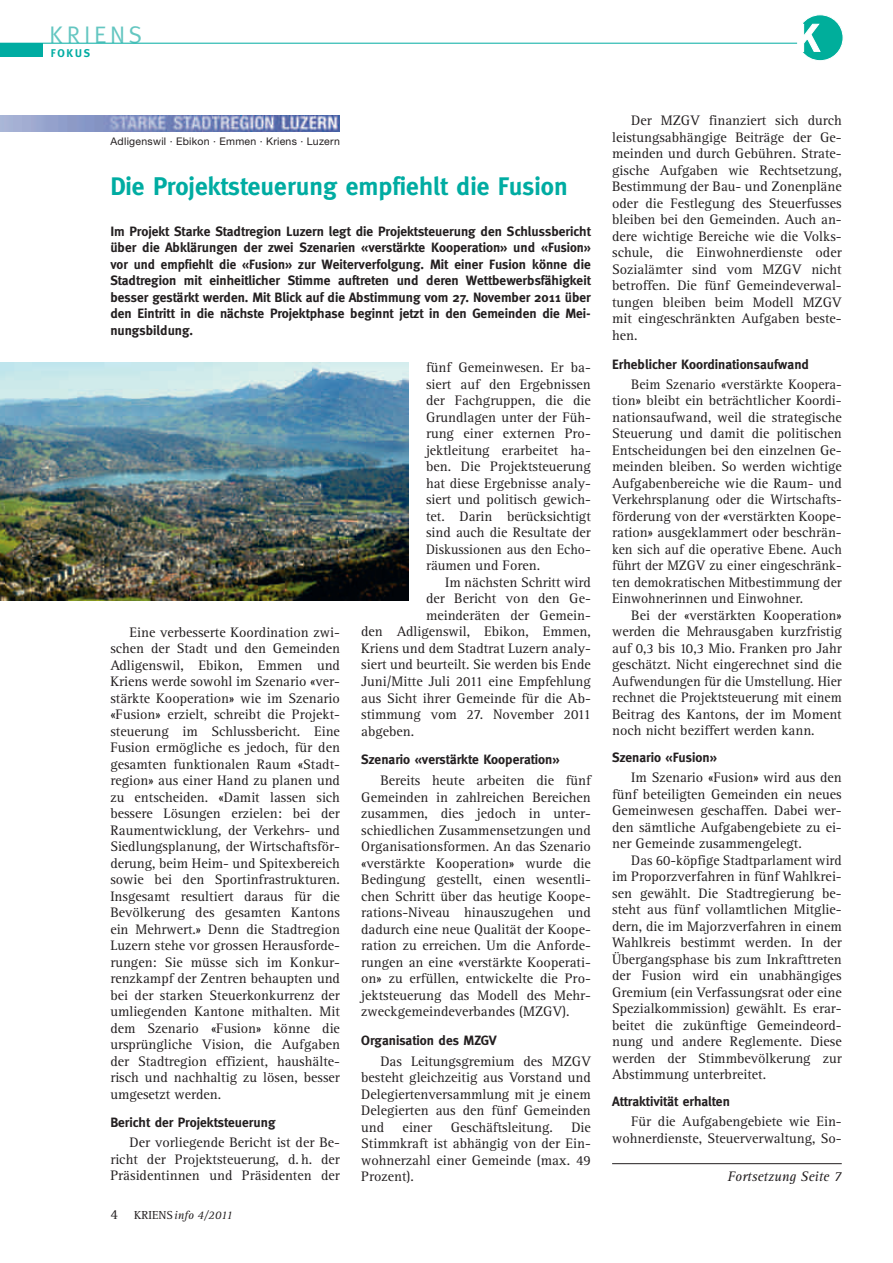
<style>
.page{position:relative;width:893px;height:1263px;background:#fff}
.page>*{position:absolute;margin:0;border:0;box-sizing:border-box;transform-origin:0 0}
.t1{font:700 25.5px "Meta Plus";color:#00aca2}
.t2{font:24px "Meta Plus";letter-spacing:.15em;color:#64c6c1}
.t3{font:14.25px/16.5px "Rotis Serif";color:#231f20;text-align:justify}
.t4{font:italic 14.25px "Rotis Serif";color:#231f20}
.t5{font:700 13.5px/16.5px "Meta Plus";color:#231f20;text-align:justify}
.t6{font:italic 12px "Rotis Serif";color:#231f20}
.t7{font:700 11.25px "Meta Plus";letter-spacing:.15em;color:#00aca2}
.t8{font:10.5px "Helvetica Neue";letter-spacing:.025em;color:#231f20}
.s1{font-style:normal;font-size:14.25px}
.s2{font-style:normal}
</style>
<div class="page">
<div style="left:0;top:43px;width:42px;height:14px;background:#00aca2"></div>
<hr style="left:0;top:43px;width:797px;height:1px;background:#00aca2">
<svg style="left:803px;top:14px;width:40px;height:47px"></svg>
<img style="left:0;top:115px;width:340px;height:16px">
<hr style="left:612px;top:1163px;width:230px;height:1px;background:#231f20">
<img style="left:0;top:363px;width:408px;height:238px">
<h2 class="t2" style="left:50px;top:26px;width:94px">KRIENS</h2>
<p class="t7" style="left:51px;top:48px;width:41px">FOKUS</p>
<p class="t8" style="left:111px;top:137px;width:231px">Adligenswil · Ebikon · Emmen · Kriens · Luzern</p>
<h1 class="t1" style="left:110px;top:175px;width:459px">Die Projektsteuerung empfiehlt die Fusion</h1>
<p class="t5" style="left:110px;top:224px;width:482px">Im Projekt Starke Stadtregion Luzern legt die Projektsteuerung den Schlussbericht über die Abklärungen der zwei Szenarien «verstärkte Kooperation» und «Fusion» vor und empfiehlt die «Fusion» zur Weiterverfolgung. Mit einer Fusion könne die Stadtregion mit einheitlicher Stimme auftreten und deren Wettbewerbsfähigkeit besser gestärkt werden. Mit Blick auf die Abstimmung vom 27. November 2011 über den Eintritt in die nächste Projektphase beginnt jetzt in den Gemeinden die Mei&shy;nungsbildung.</p>
<p class="t3" style="left:110px;top:625px;width:231px;text-indent:19px">Eine verbesserte Koordination zwi&shy;schen der Stadt und den Gemeinden Adligenswil, Ebikon, Emmen und Kriens werde sowohl im Szenario «ver&shy;stärkte Kooperation» wie im Szenario «Fusion» erzielt, schreibt die Projekt&shy;steuerung im Schlussbericht. Eine Fusion ermögliche es jedoch, für den gesamten funktionalen Raum «Stadt&shy;region» aus einer Hand zu planen und zu entscheiden. «Damit lassen sich bessere Lösungen erzielen: bei der Raumentwicklung, der Verkehrs- und Siedlungsplanung, der Wirtschaftsför&shy;derung, beim Heim- und Spitexbereich sowie bei den Sportinfrastrukturen.<br>Insgesamt resultiert daraus für die Bevölkerung des gesamten Kantons ein Mehrwert.» Denn die Stadtregion Luzern stehe vor grossen Herausforde&shy;rungen: Sie müsse sich im Konkur&shy;renzkampf der Zentren behaupten und bei der starken Steuerkonkurrenz der umliegenden Kantone mithalten. Mit dem Szenario «Fusion» könne die ursprüngliche Vision, die Aufgaben der Stadtregion effizient, haushälte&shy;risch und nachhaltig zu lösen, besser umgesetzt werden.</p>
<p class="t5" style="left:110px;top:1114px;width:167px">Bericht der Projektsteuerung</p>
<p class="t3" style="left:110px;top:1136px;width:231px;text-indent:19px">Der vorliegende Bericht ist der Be&shy;richt der Projektsteuerung, d. h. der Präsidentinnen und Präsidenten der</p>
<p class="t6" style="left:110px;top:1210px;width:124px"><span class="s1">4</span> <span class="s2">KRIENS</span>info 4/2011</p>
<p class="t3" style="left:426px;top:361px;width:166px">fünf Gemeinwesen. Er ba&shy;siert auf den Ergebnissen der Fachgruppen, die die Grundlagen unter der Füh&shy;rung einer externen Pro&shy;jektleitung erarbeitet ha&shy;ben. Die Projektsteuerung hat diese Ergebnisse analy&shy;siert und politisch gewich&shy;tet. Darin berücksichtigt sind auch die Resultate der Diskussionen aus den Echo&shy;räumen und Foren.</p>
<p class="t3" style="left:445px;top:575px;width:147px">Im nächsten Schritt wird</p>
<p class="t3" style="left:426px;top:592px;width:166px">der Bericht von den Ge-</p>
<p class="t3" style="left:426px;top:608px;width:166px">meinderäten der Gemein-</p>
<p class="t3" style="left:361px;top:625px;width:231px">den Adligenswil, Ebikon, Emmen,</p>
<p class="t3" style="left:361px;top:641px;width:231px">Kriens und dem Stadtrat Luzern analy-</p>
<p class="t3" style="left:361px;top:658px;width:231px">siert und beurteilt. Sie werden bis Ende</p>
<p class="t3" style="left:361px;top:674px;width:231px">Juni/Mitte Juli 2011 eine Empfehlung</p>
<p class="t3" style="left:361px;top:691px;width:231px">aus Sicht ihrer Gemeinde für die Ab-</p>
<p class="t3" style="left:361px;top:707px;width:231px">stimmung vom 27. November 2011</p>
<p class="t3" style="left:361px;top:724px;width:55px">abgeben.</p>
<p class="t5" style="left:361px;top:752px;width:200px">Szenario «verstärkte Kooperation»</p>
<p class="t3" style="left:361px;top:773px;width:231px;text-indent:19px">Bereits heute arbeiten die fünf Gemeinden in zahlreichen Bereichen zusammen, dies jedoch in unter&shy;schiedlichen Zusammensetzungen und Organisationsformen. An das Szenario «verstärkte Kooperation» wurde die Bedingung gestellt, einen wesentli&shy;chen Schritt über das heutige Koope&shy;rations-Niveau hinauszugehen und dadurch eine neue Qualität der Koope&shy;ration zu erreichen. Um die Anforde&shy;rungen an eine «verstärkte Kooperati&shy;on» zu erfüllen, entwickelte die Pro&shy;jektsteuerung das Modell des Mehr&shy;zweckgemeindeverbandes (MZGV).</p>
<p class="t5" style="left:361px;top:1032px;width:137px">Organisation des MZGV</p>
<p class="t3" style="left:361px;top:1054px;width:231px;text-indent:19px">Das Leitungsgremium des MZGV besteht gleichzeitig aus Vorstand und Delegiertenversammlung mit je einem Delegierten aus den fünf Gemeinden und</p>
<p class="t3" style="left:403px;top:1120px;width:31px">einer</p>
<p class="t3" style="left:451px;top:1120px;width:104px">Geschäftsleitung.</p>
<p class="t3" style="left:361px;top:1120px;width:231px;text-indent:210px">Die Stimmkraft ist abhängig von der Ein&shy;wohnerzahl einer Gemeinde (max. 49<br>Prozent).</p>
<p class="t3" style="left:612px;top:114px;width:231px;text-indent:19px">Der MZGV finanziert sich durch leistungsabhängige Beiträge der Ge&shy;meinden und durch Gebühren. Strate&shy;gische Aufgaben wie Rechtsetzung, Bestimmung der Bau- und Zonenpläne oder die Festlegung des Steuerfusses bleiben bei den Gemeinden. Auch an&shy;dere wichtige Bereiche wie die Volks&shy;schule, die Einwohnerdienste oder Sozialämter sind vom MZGV nicht betroffen. Die fünf Gemeindeverwal&shy;tungen bleiben beim Modell MZGV mit eingeschränkten Aufgaben beste&shy;hen.</p>
<p class="t5" style="left:612px;top:356px;width:198px">Erheblicher Koordinationsaufwand</p>
<p class="t3" style="left:612px;top:377px;width:231px;text-indent:19px">Beim Szenario «verstärkte Koopera&shy;tion» bleibt ein beträchtlicher Koordi&shy;nationsaufwand, weil die strategische Steuerung und damit die politischen Entscheidungen bei den einzelnen Ge&shy;meinden bleiben. So werden wichtige Aufgabenbereiche wie die Raum- und Verkehrsplanung oder die Wirtschafts&shy;förderung von der «verstärkten Koope&shy;ration» ausgeklammert oder beschrän&shy;ken sich auf die operative Ebene. Auch führt der MZGV zu einer eingeschränk&shy;ten demokratischen Mitbestimmung der Einwohnerinnen und Einwohner.</p>
<p class="t3" style="left:612px;top:608px;width:231px;text-indent:19px">Bei der «verstärkten Kooperation» werden die Mehrausgaben kurzfristig auf 0,3 bis 10,3 Mio. Franken pro Jahr geschätzt. Nicht eingerechnet sind die Aufwendungen für die Umstellung. Hier rechnet die Projektsteuerung mit einem Beitrag des Kantons, der im Moment noch nicht beziffert werden kann.</p>
<p class="t5" style="left:612px;top:750px;width:106px">Szenario «Fusion»</p>
<p class="t3" style="left:612px;top:771px;width:231px;text-indent:19px">Im Szenario «Fusion» wird aus den fünf beteiligten Gemeinden ein neues Gemeinwesen geschaffen. Dabei wer&shy;den sämtliche Aufgabengebiete zu ei&shy;ner Gemeinde zusammengelegt.</p>
<p class="t3" style="left:612px;top:853px;width:231px;text-indent:19px">Das 60-köpfige Stadtparlament wird im Proporzverfahren in fünf Wahlkrei&shy;sen gewählt. Die Stadtregierung be&shy;steht aus fünf vollamtlichen Mitglie&shy;dern, die im Majorzverfahren in einem Wahlkreis bestimmt werden. In der Übergangsphase bis zum Inkrafttreten der Fusion wird ein unabhängiges Gremium (ein Verfassungsrat oder eine Spezialkommission) gewählt. Es erar&shy;beitet die zukünftige Gemeindeord&shy;nung und andere Reglemente. Diese werden der Stimmbevölkerung zur Abstimmung unterbreitet.</p>
<p class="t5" style="left:612px;top:1094px;width:119px">Attraktivität erhalten</p>
<p class="t3" style="left:612px;top:1115px;width:231px;text-align:right">Für die Aufgabengebiete wie Ein&shy;wohnerdienste, Steuerverwaltung, So-</p>
<p class="t4" style="left:727px;top:1170px;width:116px">Fortsetzung Seite 7</p>
</div>
